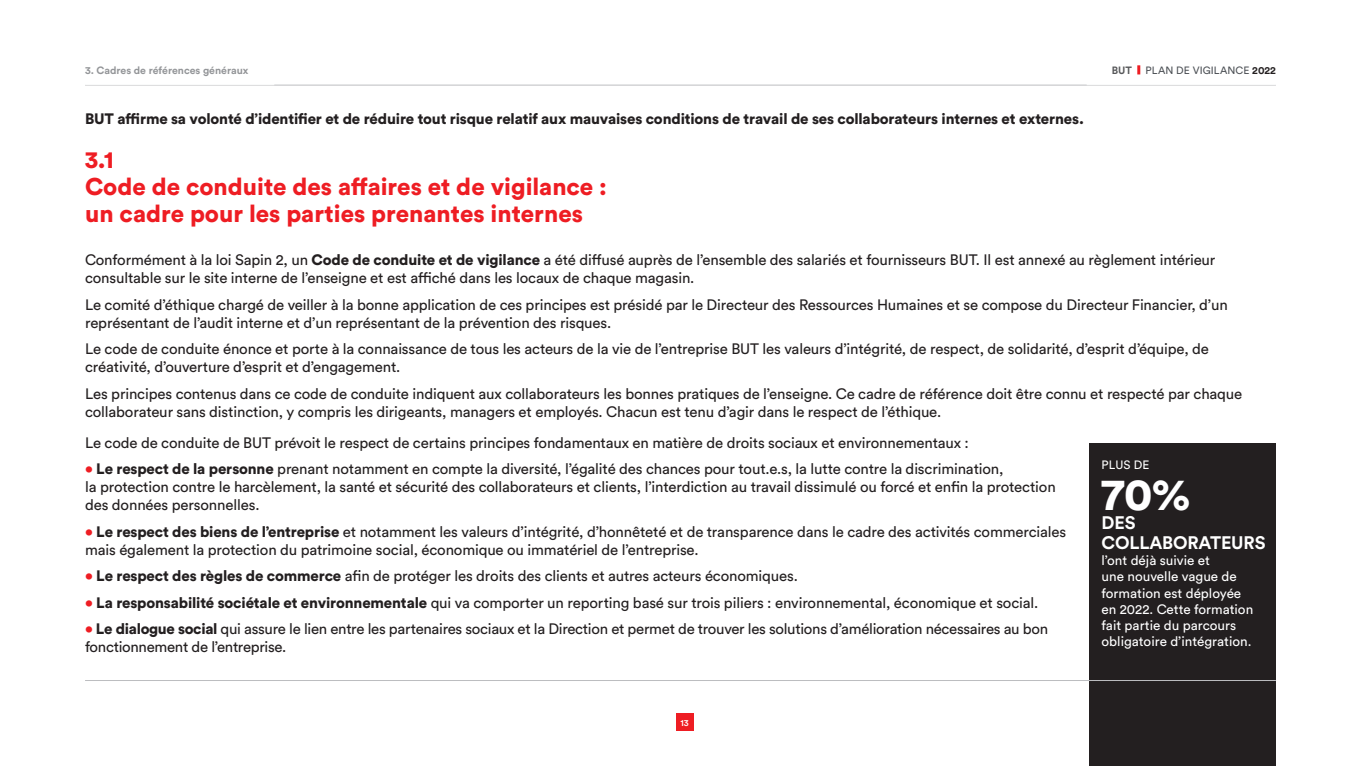
<style>
.page{position:relative;width:1361px;height:766px;background:#fff}
.page>*{position:absolute;margin:0;border:0;box-sizing:border-box;transform-origin:0 0}
.t1{font:900 45px "Circular Std";color:#fff}
.t2{font:900 24px/27px "Circular Std";color:#ee1d23}
.t3{font:700 18px/19.5px "Circular Std";letter-spacing:-.01em;color:#fff}
.t4{font:15px/18px "Circular Std";letter-spacing:-.01em;color:#231f20}
.t5{font:900 15px "Circular Std";letter-spacing:-.01em;color:#231f20}
.t6{font:13.5px/16.2px "Circular Std";color:#fff}
.t7{font:12px "Circular Std";letter-spacing:.01em;color:#fff}
.t8{font:700 10.5px "Circular Std";color:#939598}
.t9{font:10.5px "Circular Std";letter-spacing:.01em;color:#4d5156}
.t10{font:700 10.5px "Circular Std";color:#57585a}
.t11{font:500 9px "Circular Std";color:#fff}
.s1{font-weight:700;color:#231f20}
.s2{font-weight:900}
.s3{font-weight:900;color:#ee1d23}
</style>
<div class="page">
<div style="left:676px;top:713px;width:17px;height:17px;background:#ee1d23"></div>
<hr style="left:85px;top:85px;width:1191px;height:1px;background:#bcbdc0">
<svg style="left:1137px;top:65px;width:3px;height:9px"></svg>
<div style="left:1090px;top:443px;width:186px;height:322px;background:#231f20"></div>
<hr style="left:85px;top:680px;width:1191px;height:1px;background:#bcbdc0">
<p class="t8" style="left:85px;top:64px;width:165px">3. Cadres de références généraux</p>
<p class="t10" style="left:1112px;top:64px;width:22px">BUT</p>
<p class="t9" style="left:1145px;top:64px;width:132px">PLAN DE VIGILANCE <span class="s1">2022</span></p>
<p class="t5" style="left:85px;top:109px;width:1000px">BUT affirme sa volonté d’identifier et de réduire tout risque relatif aux mauvaises conditions de travail de ses collaborateurs internes et externes.</p>
<h2 class="t2" style="left:85px;top:145px;width:523px">3.1<br>Code de conduite des affaires et de vigilance : un cadre pour les parties prenantes internes</h2>
<p class="t4" style="left:85px;top:251px;width:1131px">Conformément à la loi Sapin 2, un <span class="s2">Code de conduite et de vigilance</span> a été diffusé auprès de l’ensemble des salariés et fournisseurs BUT. Il est annexé au règlement intérieur consultable sur le site interne de l’enseigne et est affiché dans les locaux de chaque magasin.</p>
<p class="t4" style="left:85px;top:295px;width:1144px">Le comité d’éthique chargé de veiller à la bonne application de ces principes est présidé par le Directeur des Ressources Humaines et se compose du Directeur Financier, d’un représentant de l’audit interne et d’un représentant de la prévention des risques.</p>
<p class="t4" style="left:85px;top:340px;width:1125px">Le code de conduite énonce et porte à la connaissance de tous les acteurs de la vie de l’entreprise BUT les valeurs d’intégrité, de respect, de solidarité, d’esprit d’équipe, de créativité, d’ouverture d’esprit et d’engagement.</p>
<p class="t4" style="left:85px;top:384px;width:1158px">Les principes contenus dans ce code de conduite indiquent aux collaborateurs les bonnes pratiques de l’enseigne. Ce cadre de référence doit être connu et respecté par chaque collaborateur sans distinction, y compris les dirigeants, managers et employés. Chacun est tenu d’agir dans le respect de l’éthique.</p>
<p class="t4" style="left:85px;top:433px;width:885px">Le code de conduite de BUT prévoit le respect de certains principes fondamentaux en matière de droits sociaux et environnementaux :</p>
<p class="t4" style="left:85px;top:459px;width:972px"><span class="s3">•</span> <span class="s2">Le respect de la personne</span> prenant notamment en compte la diversité, l’égalité des chances pour tout.e.s, la lutte contre la discrimination,<br>la protection contre le harcèlement, la santé et sécurité des collaborateurs et clients, l’interdiction au travail dissimulé ou forcé et enfin la protection des données personnelles.</p>
<p class="t4" style="left:85px;top:522px;width:982px"><span class="s3">•</span> <span class="s2">Le respect des biens de l’entreprise</span> et notamment les valeurs d’intégrité, d’honnêteté et de transparence dans le cadre des activités commerciales mais également la protection du patrimoine social, économique ou immatériel de l’entreprise.</p>
<p class="t4" style="left:85px;top:566px;width:714px"><span class="s3">•</span> <span class="s2">Le respect des règles de commerce</span> afin de protéger les droits des clients et autres acteurs économiques.</p>
<p class="t4" style="left:85px;top:593px;width:955px"><span class="s3">•</span> <span class="s2">La responsabilité sociétale et environnementale</span> qui va comporter un reporting basé sur trois piliers : environnemental, économique et social.</p>
<p class="t4" style="left:85px;top:619px;width:964px"><span class="s3">•</span> <span class="s2">Le dialogue social</span> qui assure le lien entre les partenaires sociaux et la Direction et permet de trouver les solutions d’amélioration nécessaires au bon fonctionnement de l’entreprise.</p>
<p class="t7" style="left:1101px;top:457px;width:49px">PLUS DE</p>
<h1 class="t1" style="left:1101px;top:464px;width:91px">70%</h1>
<p class="t3" style="left:1101px;top:512px;width:165px">DES<br>COLLABORATEURS</p>
<p class="t6" style="left:1101px;top:552px;width:153px">l’ont déjà suivie et<br>une nouvelle vague de formation est déployée en 2022. Cette formation fait partie du parcours obligatoire d’intégration.</p>
<p class="t11" style="left:680px;top:717px;width:10px">13</p>
</div>
